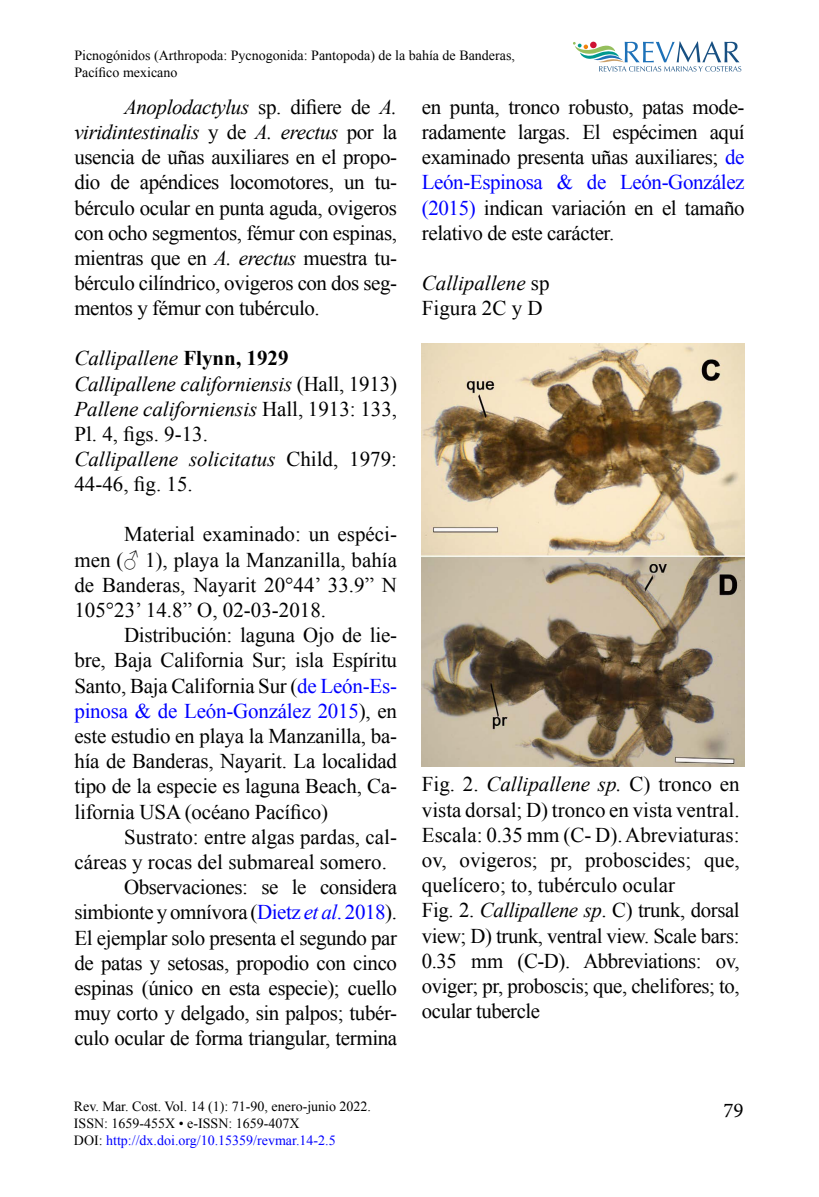
<style>
.page{position:relative;width:819px;height:1197px;background:#fff}
.page>*{position:absolute;margin:0;border:0;box-sizing:border-box;transform-origin:0 0}
.t1{font:21px/25.2px "Times New Roman";letter-spacing:-.02em;color:#000;text-align:justify}
.t2{font:21px/25.2px "Times New Roman";color:#000}
.t3{font:italic 21px/25.2px "Times New Roman";color:#000}
.t4{font:21px "Minion Pro";color:#000}
.t5{font:14px/16.8px "Times New Roman";color:#000}
.s1{font-style:italic}
.s2{font-weight:700;font-style:normal}
.s3{font-style:normal}
.s4{color:#00f}
.s5{font-style:italic;color:#00f}
</style>
<div class="page">
<svg style="left:573px;top:41px;width:168px;height:31px"></svg>
<img style="left:422px;top:344px;width:323px;height:422px">
<p class="t5" style="left:74px;top:47px;width:442px">Picnogónidos (Arthropoda: Pycnogonida: Pantopoda) de la bahía de Banderas,<br>Pacífico mexicano</p>
<p class="t1" style="left:74px;top:94px;width:324px;text-indent:50px"><span class="s1">Anoplodactylus</span> sp. difiere de <span class="s1">A. viridintestinalis</span> y de <span class="s1">A. erectus</span> por la usencia de uñas auxiliares en el propo&shy;dio de apéndices locomotores, un tu&shy;bérculo ocular en punta aguda, ovigeros con ocho segmentos, fémur con espinas, mientras que en <span class="s1">A. erectus</span> muestra tu&shy;bérculo cilíndrico, ovigeros con dos seg&shy;mentos y fémur con tubérculo.</p>
<p class="t3" style="left:74px;top:345px;width:324px">Callipallene <span class="s2">Flynn, 1929<br></span>Callipallene californiensis <span class="s3">(Hall, 1913)<br></span>Pallene californiensis <span class="s3">Hall, 1913: 133,<br>Pl. 4, figs. 9-13.<br></span>Callipallene solicitatus <span class="s3">Child, 1979:<br>44-46, fig. 15.</span></p>
<p class="t1" style="left:74px;top:521px;width:324px;text-indent:50px">Material examinado: un espéci&shy;men (♂ 1), playa la Manzanilla, bahía de Banderas, Nayarit 20°44’ 33.9” N 105°23’ 14.8” O, 02-03-2018.</p>
<p class="t1" style="left:74px;top:622px;width:324px;text-indent:50px">Distribución: laguna Ojo de lie&shy;bre, Baja California Sur; isla Espíritu Santo, Baja California Sur (<span class="s4">de León-Es&shy;pinosa &amp; de León-González 2015</span>), en este estudio en playa la Manzanilla, ba&shy;hía de Banderas, Nayarit. La localidad tipo de la especie es laguna Beach, Ca&shy;lifornia USA (océano Pacífico)</p>
<p class="t2" style="left:124px;top:824px;width:275px">Sustrato: entre algas pardas, cal-</p>
<p class="t2" style="left:74px;top:849px;width:314px">cáreas y rocas del submareal somero.</p>
<p class="t1" style="left:124px;top:874px;width:275px">Observaciones: se le considera</p>
<p class="t1" style="left:74px;top:899px;width:324px">simbionte y omnívora (<span class="s4">Dietz</span> <span class="s5">et al</span><span class="s4">. 2018</span>).</p>
<p class="t1" style="left:74px;top:925px;width:324px">El ejemplar solo presenta el segundo par</p>
<p class="t1" style="left:74px;top:950px;width:324px">de patas y setosas, propodio con cinco</p>
<p class="t1" style="left:74px;top:975px;width:324px">espinas (único en esta especie); cuello</p>
<p class="t1" style="left:74px;top:1000px;width:324px">muy corto y delgado, sin palpos; tubér-</p>
<p class="t1" style="left:74px;top:1025px;width:324px">culo ocular de forma triangular, termina</p>
<p class="t5" style="left:74px;top:1098px;width:299px">Rev. Mar. Cost. Vol. 14 (1): 71-90, enero-junio 2022.<br>ISSN: 1659-455X • e-ISSN: 1659-407X<br>DOI: <span class="s4">http://dx.doi.org/10.15359/revmar.14-2.5</span></p>
<p class="t1" style="left:422px;top:94px;width:324px">en punta, tronco robusto, patas mode&shy;radamente largas. El espécimen aquí examinado presenta uñas auxiliares; <span class="s4">de León-Espinosa &amp; de León-González (2015)</span> indican variación en el tamaño relativo de este carácter.</p>
<p class="t3" style="left:422px;top:270px;width:129px">Callipallene <span class="s3">sp<br>Figura 2C y D</span></p>
<p class="t2" style="left:422px;top:771px;width:319px">Fig. 2. <span class="s1">Callipallene sp.</span> C) tronco en vista dorsal; D) tronco en vista ventral.<br>Escala: 0.35 mm (C- D). Abreviaturas: ov, ovigeros; pr, proboscides; que, quelícero; to, tubérculo ocular<br>Fig. 2. <span class="s1">Callipallene sp</span>. C) trunk, dorsal view; D) trunk, ventral view. Scale bars:<br>0.35 mm (C-D). Abbreviations: ov, oviger; pr, proboscis; que, chelifores; to, ocular tubercle</p>
<p class="t4" style="left:723px;top:1096px;width:22px">79</p>
</div>
